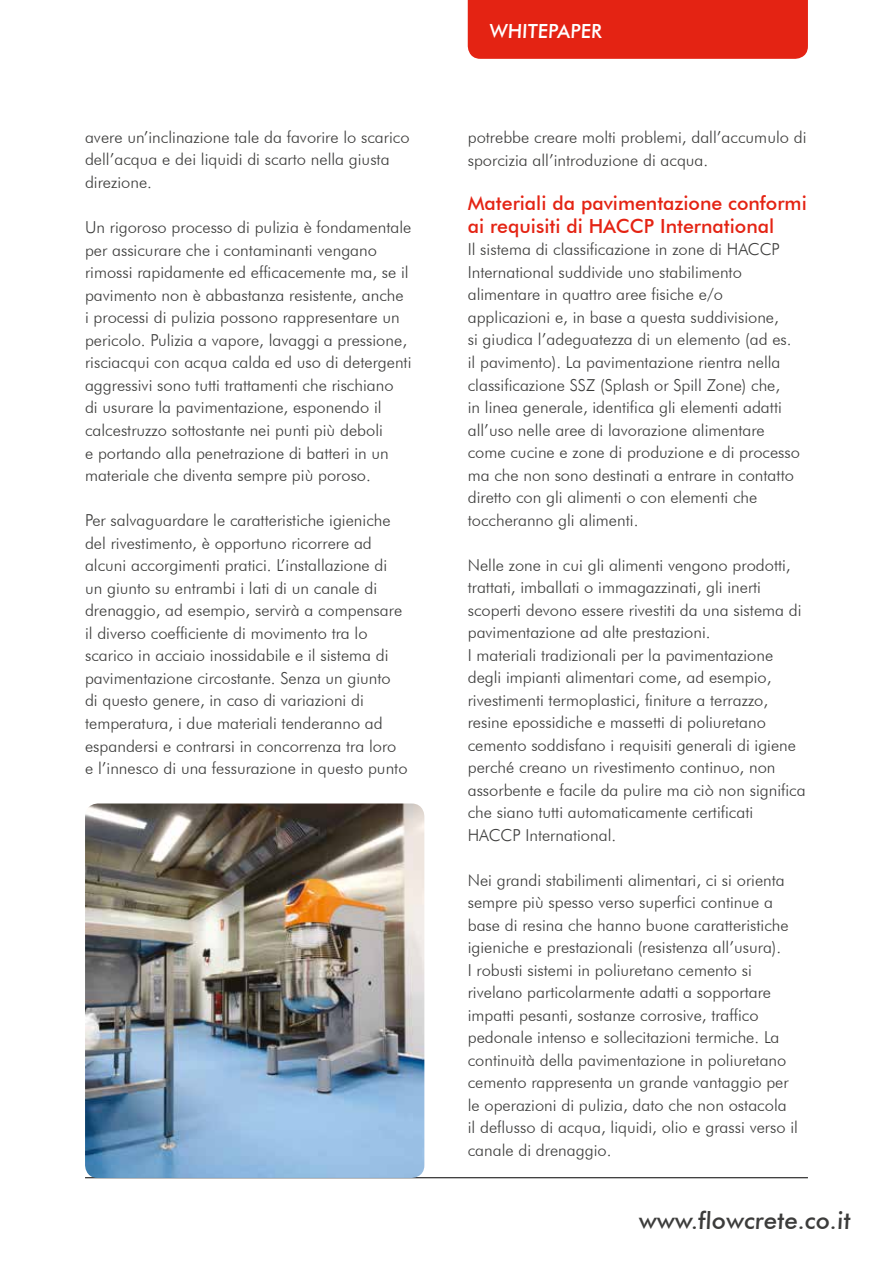
<style>
.page{position:relative;width:893px;height:1263px;background:#fff}
.page>*{position:absolute;margin:0;border:0;box-sizing:border-box;transform-origin:0 0}
.t1{font:500 24px "Futura BT";color:#3c3c3b}
.t2{font:500 19.5px/22.5px "Futura BT";color:#e42313}
.t3{font:500 19.5px "Futura BT";color:#fff}
.t4{font:300 16.5px/22.5px "Futura BT";color:#3c3c3b}
</style>
<div class="page">
<div style="left:468px;top:0;width:340px;height:59px;background:#e42313"></div>
<hr style="left:85px;top:1177px;width:723px;height:1px;background:#000">
<img style="left:85px;top:803px;width:339px;height:375px">
<p class="t4" style="left:85px;top:126px;width:326px">avere un’inclinazione tale da favorire lo scarico dell’acqua e dei liquidi di scarto nella giusta direzione.</p>
<p class="t4" style="left:85px;top:216px;width:328px">Un rigoroso processo di pulizia è fondamentale per assicurare che i contaminanti vengano rimossi rapidamente ed efficacemente ma, se il pavimento non è abbastanza resistente, anche i processi di pulizia possono rappresentare un pericolo. Pulizia a vapore, lavaggi a pressione, risciacqui con acqua calda ed uso di detergenti aggressivi sono tutti trattamenti che rischiano<br>di usurare la pavimentazione, esponendo il calcestruzzo sottostante nei punti più deboli<br>e portando alla penetrazione di batteri in un materiale che diventa sempre più poroso.</p>
<p class="t4" style="left:85px;top:509px;width:324px">Per salvaguardare le caratteristiche igieniche del rivestimento, è opportuno ricorrere ad alcuni accorgimenti pratici. L’installazione di un giunto su entrambi i lati di un canale di drenaggio, ad esempio, servirà a compensare il diverso coefficiente di movimento tra lo scarico in acciaio inossidabile e il sistema di pavimentazione circostante. Senza un giunto di questo genere, in caso di variazioni di temperatura, i due materiali tenderanno ad espandersi e contrarsi in concorrenza tra loro e l’innesco di una fessurazione in questo punto</p>
<p class="t3" style="left:489px;top:19px;width:114px">WHITEPAPER</p>
<p class="t4" style="left:468px;top:126px;width:340px">potrebbe creare molti problemi, dall’accumulo di sporcizia all’introduzione di acqua.</p>
<p class="t2" style="left:468px;top:192px;width:340px">Materiali da pavimentazione conformi ai requisiti di HACCP International</p>
<p class="t4" style="left:468px;top:238px;width:334px">Il sistema di classificazione in zone di HACCP International suddivide uno stabilimento alimentare in quattro aree fisiche e/o applicazioni e, in base a questa suddivisione,<br>si giudica l’adeguatezza di un elemento (ad es. il pavimento). La pavimentazione rientra nella classificazione SSZ (Splash or Spill Zone) che,<br>in linea generale, identifica gli elementi adatti all’uso nelle aree di lavorazione alimentare come cucine e zone di produzione e di processo ma che non sono destinati a entrare in contatto diretto con gli alimenti o con elementi che toccheranno gli alimenti.</p>
<p class="t4" style="left:468px;top:553px;width:339px">Nelle zone in cui gli alimenti vengono prodotti, trattati, imballati o immagazzinati, gli inerti scoperti devono essere rivestiti da una sistema di pavimentazione ad alte prestazioni.<br>I materiali tradizionali per la pavimentazione degli impianti alimentari come, ad esempio, rivestimenti termoplastici, finiture a terrazzo, resine epossidiche e massetti di poliuretano cemento soddisfano i requisiti generali di igiene perché creano un rivestimento continuo, non assorbente e facile da pulire ma ciò non significa che siano tutti automaticamente certificati HACCP International.</p>
<p class="t4" style="left:468px;top:868px;width:332px">Nei grandi stabilimenti alimentari, ci si orienta sempre più spesso verso superfici continue a base di resina che hanno buone caratteristiche igieniche e prestazionali (resistenza all’usura).<br>I robusti sistemi in poliuretano cemento si rivelano particolarmente adatti a sopportare impatti pesanti, sostanze corrosive, traffico pedonale intenso e sollecitazioni termiche. La continuità della pavimentazione in poliuretano cemento rappresenta un grande vantaggio per le operazioni di pulizia, dato che non ostacola il deflusso di acqua, liquidi, olio e grassi verso il canale di drenaggio.</p>
<h1 class="t1" style="left:638px;top:1206px;width:215px">www.flowcrete.co.it</h1>
</div>
